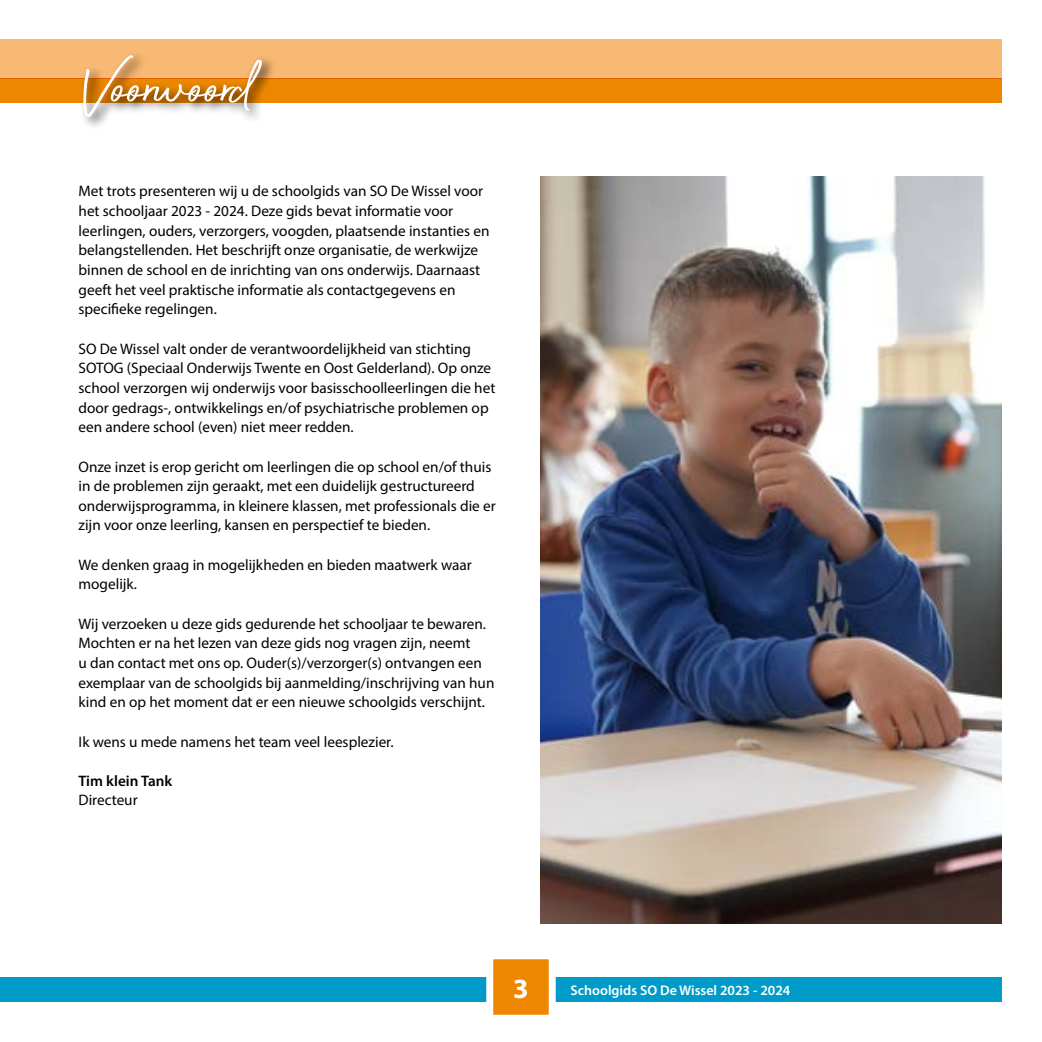
<style>
.page{position:relative;width:1042px;height:1042px;background:#fff}
.page>*{position:absolute;margin:0;border:0;box-sizing:border-box;transform-origin:0 0}
.t1{font:78.75px "Beyond Infinity";letter-spacing:-.07em;color:#fff}
.t2{font:700 28px "Myriad Pro";color:#fff}
.t3{font:15.22px/19.6px "Myriad Pro";color:#000}
.t4{font:600 15.22px "Myriad Pro";color:#000}
.t5{font:600 14px "Myriad Pro";color:#fff}
</style>
<div class="page">
<img style="left:541px;top:177px;width:460px;height:746px">
<div style="left:0;top:39px;width:1001px;height:39px;background:#f7b973"></div>
<div style="left:0;top:78px;width:1001px;height:25px;background:#ee8700"></div>
<div style="left:0;top:977px;width:1001px;height:25px;background:#009bc9"></div>
<div style="left:490px;top:956px;width:62px;height:62px;background:#ee8700"></div>
<div style="left:486px;top:952px;width:70px;height:69px;border:7px solid #fff"></div>
<div style="left:80px;top:51px;width:196px;height:81px;background:#000;opacity:.75"></div>
<h1 class="t1" style="left:78px;top:40px;width:180px">Voorwoord</h1>
<p class="t3" style="left:79px;top:181px;width:412px">Met trots presenteren wij u de schoolgids van SO De Wissel voor het schooljaar 2023 - 2024. Deze gids bevat informatie voor leerlingen, ouders, verzorgers, voogden, plaatsende instanties en belangstellenden. Het beschrijft onze organisatie, de werkwijze binnen de school en de inrichting van ons onderwijs. Daarnaast geeft het veel praktische informatie als contactgegevens en specifieke regelingen.</p>
<p class="t3" style="left:79px;top:338px;width:418px">SO De Wissel valt onder de verantwoordelijkheid van stichting SOTOG (Speciaal Onderwijs Twente en Oost Gelderland). Op onze school verzorgen wij onderwijs voor basisschoolleerlingen die het door gedrags-, ontwikkelings en/of psychiatrische problemen op een andere school (even) niet meer redden.</p>
<p class="t3" style="left:79px;top:456px;width:419px">Onze inzet is erop gericht om leerlingen die op school en/of thuis in de problemen zijn geraakt, met een duidelijk gestructureerd onderwijsprogramma, in kleinere klassen, met professionals die er zijn voor onze leerling, kansen en perspectief te bieden.</p>
<p class="t3" style="left:79px;top:554px;width:395px">We denken graag in mogelijkheden en bieden maatwerk waar mogelijk.</p>
<p class="t3" style="left:79px;top:613px;width:417px">Wij verzoeken u deze gids gedurende het schooljaar te bewaren.<br>Mochten er na het lezen van deze gids nog vragen zijn, neemt<br>u dan contact met ons op. Ouder(s)/verzorger(s) ontvangen een exemplaar van de schoolgids bij aanmelding/inschrijving van hun kind en op het moment dat er een nieuwe schoolgids verschijnt.</p>
<p class="t3" style="left:79px;top:731px;width:316px">Ik wens u mede namens het team veel leesplezier.</p>
<p class="t4" style="left:79px;top:771px;width:95px">Tim klein Tank</p>
<p class="t3" style="left:79px;top:790px;width:61px">Directeur</p>
<h2 class="t2" style="left:513px;top:970px;width:17px">3</h2>
<p class="t5" style="left:570px;top:981px;width:221px">Schoolgids SO De Wissel 2023 - 2024</p>
</div>
